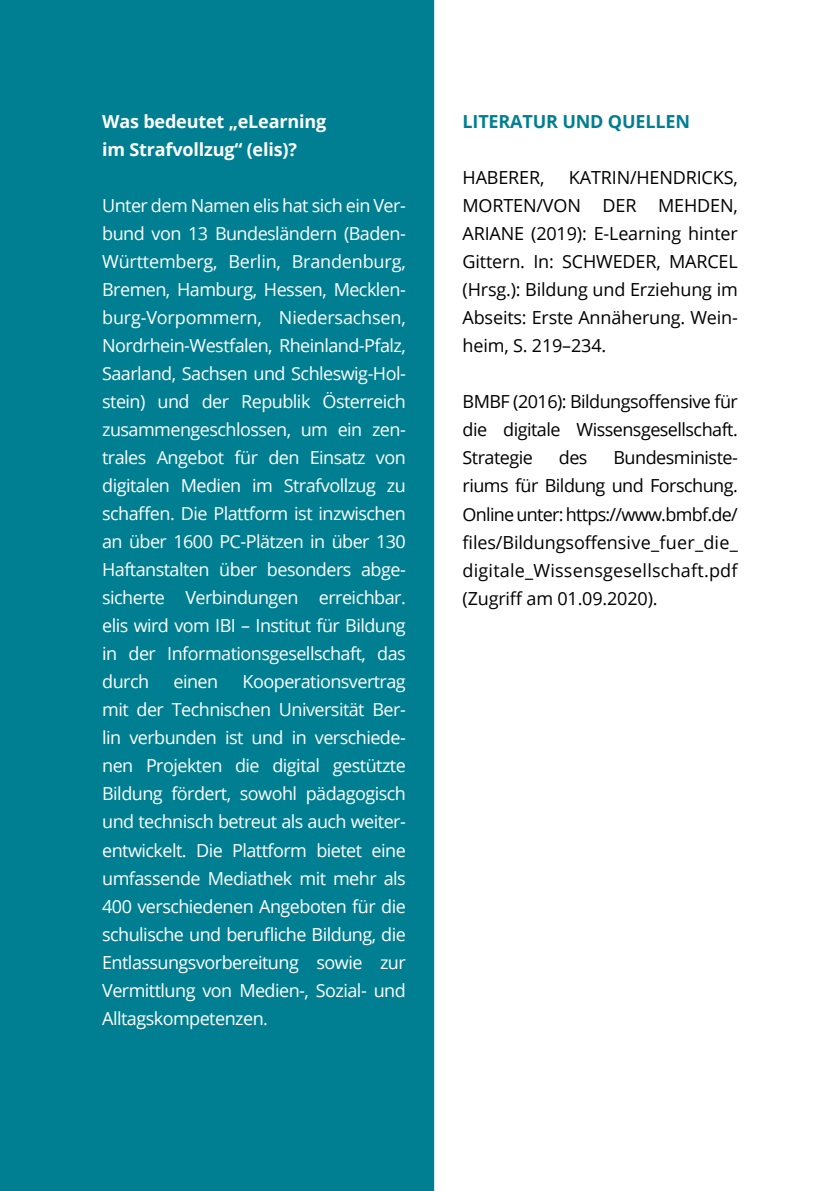
<style>
.page{position:relative;width:840px;height:1191px;background:#fff}
.page>*{position:absolute;margin:0;border:0;box-sizing:border-box;transform-origin:0 0}
.t1{font:18px/28px "Open Sans";letter-spacing:-.03em;color:#fff;text-align:justify}
.t2{font:18px/28px "Open Sans";letter-spacing:-.01em;color:#000;text-align:justify}
.t3{font:700 18px/28px "Open Sans";letter-spacing:-.01em;color:#fff}
.t4{font:700 18px "Open Sans";letter-spacing:-.01em;color:#007f92}
</style>
<div class="page">
<div style="left:0;top:0;width:434px;height:1191px;background:#007f92"></div>
<p class="t3" style="left:102px;top:107px;width:225px">Was bedeutet „eLearning im Strafvollzug“ (elis)?</p>
<p class="t1" style="left:102px;top:191px;width:305px">Unter dem Namen elis hat sich ein Ver&shy;bund von 13 Bundesländern (Baden-Württemberg, Berlin, Brandenburg, Bremen, Hamburg, Hessen, Mecklen&shy;burg-Vorpommern, Niedersachsen, Nordrhein-Westfalen, Rheinland-Pfalz, Saarland, Sachsen und Schleswig-Hol&shy;stein) und der Republik Österreich zusammengeschlossen, um ein zen&shy;trales Angebot für den Einsatz von digitalen Medien im Strafvollzug zu schaffen. Die Plattform ist inzwischen an über 1600 PC-Plätzen in über 130<br>Haftanstalten über besonders abge&shy;sicherte Verbindungen erreichbar. elis wird vom IBI – Institut für Bildung in der Informationsgesellschaft, das durch</p>
<p class="t1" style="left:102px;top:667px;width:305px;text-indent:140px">Kooperationsvertrag mit der Technischen Universität Ber&shy;lin verbunden ist und in verschiede&shy;nen Projekten die digital gestützte Bildung fördert, sowohl pädagogisch und technisch betreut als auch weiter&shy;entwickelt. Die Plattform bietet eine umfassende Mediathek mit mehr als 400 verschiedenen Angeboten für die schulische und berufliche Bildung, die Entlassungsvorbereitung sowie zur Vermittlung von Medien-, Sozial- und Alltagskompetenzen.</p>
<p class="t1" style="left:173px;top:667px;width:46px">einen</p>
<p class="t4" style="left:462px;top:109px;width:229px">LITERATUR UND QUELLEN</p>
<p class="t2" style="left:462px;top:163px;width:277px;text-indent:106px">KATRIN/HENDRICKS, MORTEN/VON DER MEHDEN, ARIANE (2019): E-Learning hinter Gittern. In: SCHWEDER, MARCEL (Hrsg.): Bildung und Erziehung im Abseits: Erste Annäherung. Wein&shy;heim, S. 219–234.</p>
<p class="t2" style="left:462px;top:387px;width:277px">BMBF (2016): Bildungsoffensive für die digitale Wissensgesellschaft.<br>Strategie</p>
<p class="t2" style="left:462px;top:163px;width:83px">HABERER,</p>
<p class="t2" style="left:462px;top:443px;width:277px;text-indent:151px">Bundesministe&shy;riums für Bildung und Forschung.<br>Online unter: https://www.bmbf.de/ files/Bildungsoffensive_fuer_die_ digitale_Wissensgesellschaft.pdf (Zugriff am 01.09.2020).</p>
<p class="t2" style="left:558px;top:443px;width:30px">des</p>
</div>
